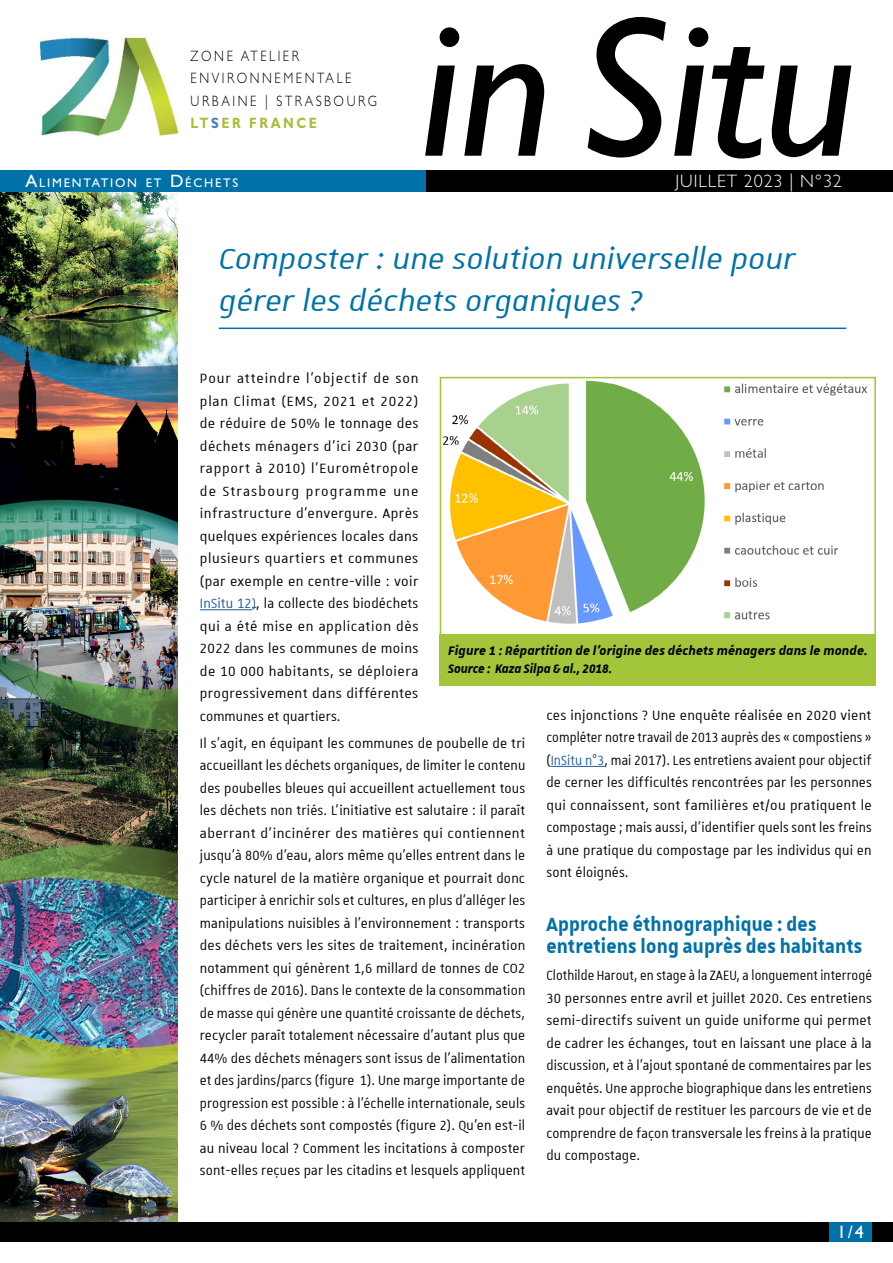
<style>
.page{position:relative;width:893px;height:1263px;background:#fff}
.page>*{position:absolute;margin:0;border:0;box-sizing:border-box;transform-origin:0 0}
.t1{font:italic 200.85px "Gill Sans Std";color:#000}
.t2{font:italic 39px/42px "Unistra C";color:#0071a8}
.t3{font:700 25.5px/22.5px "Unistra A";letter-spacing:.01em;color:#0071a8;scale:.9 1}
.t4{font:18px/22.5px "Unistra A";letter-spacing:.01em;color:#000;text-align:justify;scale:.92 1}
.t5{font:18px/22.5px "Unistra A";letter-spacing:.01em;color:#000;text-align:justify;scale:.95 1}
.t6{font:18px/22.5px "Unistra A";letter-spacing:.01em;color:#000;text-align:justify;scale:.84 1}
.t7{font:18px/22.5px "Unistra A";letter-spacing:.01em;color:#000;text-align:justify;scale:.93 1}
.t8{font:300 18px "Gill Sans Std";letter-spacing:.05em;color:#fff}
.t9{font:18px "Gill Sans Std";color:#fff}
.t10{font:italic 700 16.5px/18px "Unistra A";letter-spacing:.01em;color:#000;scale:.95 1}
.t11{font:300 15px/22.5px "Gill Sans Std";letter-spacing:.2em;color:#000;scale:.85 1}
.t12{font:12.6px "Gill Sans Std";letter-spacing:.145em;color:#fff}
.s1{font-style:inherit}
.s2{font-weight:700;color:#acbb3a}
.s3{font-weight:700;color:#4181b3}
.s4{font-size:18px}
.s5{color:#215e9e}
.s6{font-size:16.5px;color:#215e9e}
</style>
<div class="page">
<img style="left:0;top:192px;width:178px;height:1030px">
<img style="left:39px;top:37px;width:140px;height:100px">
<div style="left:0;top:170px;width:893px;height:21px;background:#000"></div>
<div style="left:0;top:170px;width:425px;height:21px;background:#0071a8"></div>
<hr style="left:219px;top:328px;width:627px;height:1px;background:#0071a8">
<hr style="left:200px;top:609px;width:52px;height:1px;background:#215e9e">
<hr style="left:551px;top:766px;width:54px;height:1px;background:#215e9e">
<div style="left:0;top:1222px;width:893px;height:20px;background:#000"></div>
<div style="left:829px;top:1222px;width:43px;height:20px;background:#0071a8"></div>
<img style="left:443px;top:380px;width:424px;height:244px">
<div style="left:440px;top:377px;width:436px;height:259px;border:2px solid #a2c53a"></div>
<div style="left:440px;top:634px;width:436px;height:51px;background:#a2c53a"></div>
<p class="t11" style="left:191px;top:45px;width:221px">ZONE ATELIER<br>ENVIRONNEMENTALE<br>URBAINE <span class="s1">| STRASBOURG<br></span><span class="s2">LT</span><span class="s3">S</span><span class="s2">ER FRANCE</span></p>
<p class="t12" style="left:26px;top:175px;width:214px"><span class="s4">A</span>LIMENTATION ET <span class="s4">D</span>ÉCHETS</p>
<h1 class="t1" style="left:421px;top:-27px;width:439px">in Situ</h1>
<p class="t8" style="left:676px;top:171px;width:168px">JUILLET 2023 | N°32</p>
<h2 class="t2" style="left:219px;top:236px;width:579px">Composter : une solution universelle pour gérer les déchets organiques ?</h2>
<p class="t5" style="left:200px;top:367px;width:232px">Pour atteindre l’objectif de son plan Climat (EMS, 2021 et 2022) de réduire de 50% le tonnage des déchets ménagers d’ici 2030 (par rapport à 2010) l’Eurométropole de Strasbourg programme une infrastructure d’envergure. Après quelques expériences locales dans plusieurs quartiers et communes (par exemple en centre-ville : voir <span class="s5">InSitu 12</span><span class="s6">)</span>, la collecte des biodéchets qui a été mise en application dès 2022 dans les communes de moins de 10 000 habitants, se déploiera progressivement dans différentes communes et quartiers.</p>
<p class="t4" style="left:200px;top:731px;width:355px">Il s’agit, en équipant les communes de poubelle de tri accueillant les déchets organiques, de limiter le contenu des poubelles bleues qui accueillent actuellement tous les déchets non triés. L’initiative est salutaire : il paraît aberrant d’incinérer des matières qui contiennent jusqu’à 80% d’eau, alors même qu’elles entrent dans le cycle naturel de la matière organique et pourrait donc participer à enrichir sols et cultures, en plus d’alléger les manipulations nuisibles à l’environnement : transports des déchets vers les sites de traitement, incinération notamment qui génèrent 1,6 millard de tonnes de CO2 (chiffres de 2016). Dans le contexte de la consommation de masse qui génère une quantité croissante de déchets, recycler paraît totalement nécessaire d’autant plus que 44% des déchets ménagers sont issus de l’alimentation et des jardins/parcs (figure 1). Une marge importante de progression est possible : à l’échelle internationale, seuls 6 % des déchets sont compostés (figure 2). Qu’en est-il au niveau local ? Comment les incitations à composter sont-elles reçues par les citadins et lesquels appliquent</p>
<p class="t10" style="left:448px;top:641px;width:443px">Figure 1 : Répartition de l’origine des déchets ménagers dans le monde.<br>Source : Kaza Silpa &amp; al., 2018.</p>
<p class="t7" style="left:546px;top:703px;width:351px">ces injonctions ? Une enquête réalisée en 2020 vient compléter notre travail de 2013 auprès des « compostiens » (<span class="s5">InSitu n°3</span>, mai 2017). Les entretiens avaient pour objectif de cerner les difficultés rencontrées par les personnes qui connaissent, sont familières et/ou pratiquent le compostage ; mais aussi, d’identifier quels sont les freins à une pratique du compostage par les individus qui en sont éloignés.</p>
<h3 class="t3" style="left:546px;top:912px;width:352px">Approche éthnographique : des entretiens long auprès des habitants</h3>
<p class="t6" style="left:546px;top:963px;width:389px">Clothilde Harout, en stage à la ZAEU, a longuement interrogé 30 personnes entre avril et juillet 2020. Ces entretiens semi-directifs suivent un guide uniforme qui permet de cadrer les échanges, tout en laissant une place à la discussion, et à l’ajout spontané de commentaires par les enquêtés. Une approche biographique dans les entretiens avait pour objectif de restituer les parcours de vie et de comprendre de façon transversale les freins à la pratique du compostage.</p>
<p class="t9" style="left:837px;top:1221px;width:28px">1/4</p>
</div>
